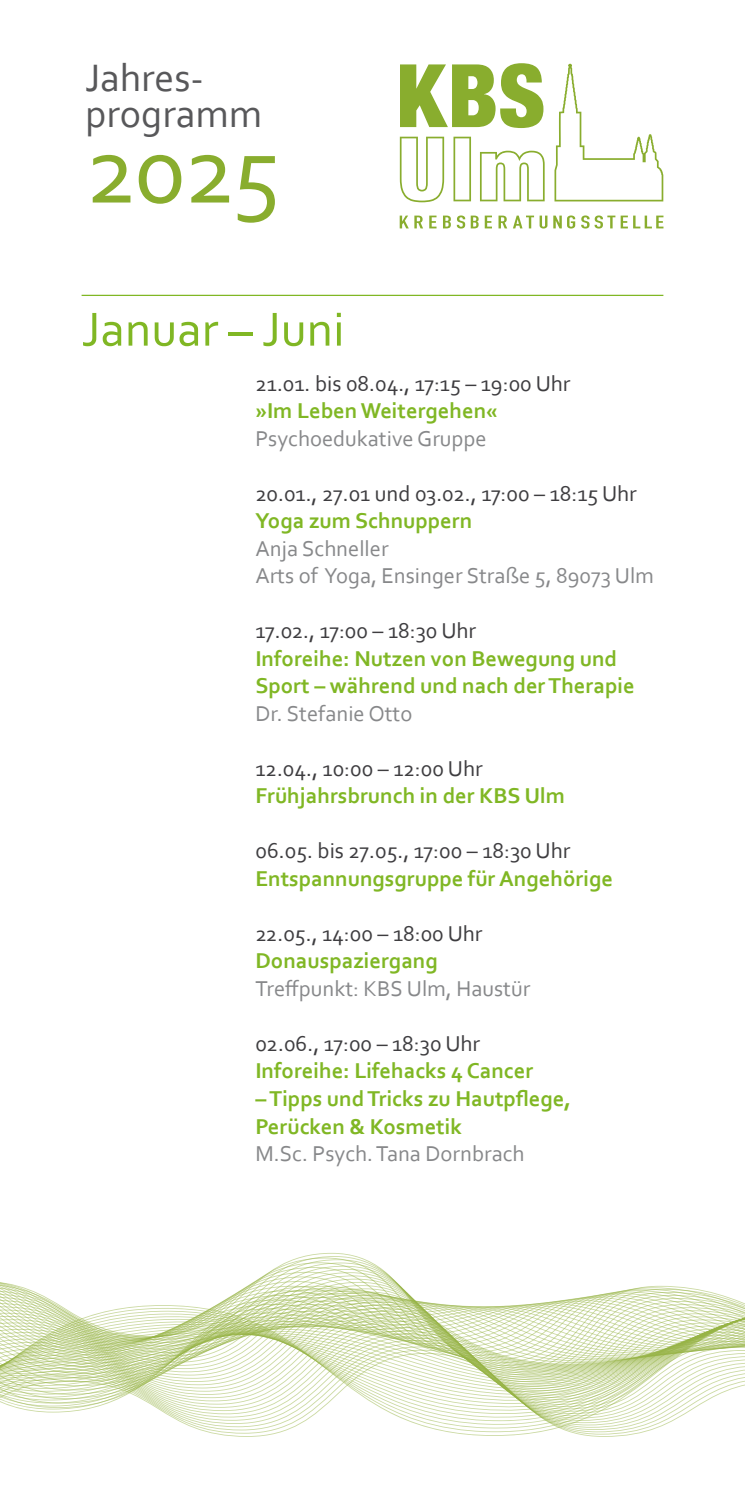
<style>
.page{position:relative;width:745px;height:1489px;background:#fff}
.page>*{position:absolute;margin:0;border:0;box-sizing:border-box;transform-origin:0 0}
.t1{font:100px "Corbel";color:#89ad2e}
.t2{font:50px "Corbel";color:#80b724}
.t3{font:40px/36.2px "Corbel";color:#58585a}
.t4{font:700 22.5px/27.5px "Corbel";color:#80b724}
.t5{font:22.5px "Corbel";color:#3e3d40}
.t6{font:22.5px/27.5px "Corbel";color:#87888a}
</style>
<div class="page">
<svg style="left:400px;top:63px;width:143px;height:65px"></svg>
<svg style="left:399px;top:215px;width:9px;height:13px"></svg>
<svg style="left:414px;top:215px;width:9px;height:13px"></svg>
<svg style="left:429px;top:215px;width:7px;height:13px"></svg>
<svg style="left:456px;top:215px;width:22px;height:13px"></svg>
<svg style="left:484px;top:215px;width:7px;height:13px"></svg>
<svg style="left:498px;top:215px;width:35px;height:13px"></svg>
<svg style="left:539px;top:215px;width:8px;height:13px"></svg>
<svg style="left:553px;top:215px;width:110px;height:13px"></svg>
<svg style="left:443px;top:215px;width:7px;height:13px"></svg>
<svg style="left:554px;top:64px;width:109px;height:137px"></svg>
<svg style="left:399px;top:137px;width:145px;height:65px"></svg>
<hr style="left:81px;top:295px;width:582px;height:1px;background:#80b724">
<svg style="left:279px;top:1261px;width:99px;height:5px"></svg>
<svg style="left:255px;top:1276px;width:141px;height:5px"></svg>
<svg style="left:0;top:1281px;width:400px;height:4px"></svg>
<svg style="left:0;top:1285px;width:701px;height:5px"></svg>
<svg style="left:0;top:1290px;width:721px;height:5px"></svg>
<svg style="left:0;top:1295px;width:736px;height:5px"></svg>
<svg style="left:0;top:1300px;width:744px;height:4px"></svg>
<svg style="left:0;top:1304px;width:744px;height:131px"></svg>
<h3 class="t3" style="left:85px;top:59px;width:178px">Jahres&shy;programm</h3>
<h1 class="t1" style="left:85px;top:108px;width:196px">2025</h1>
<h2 class="t2" style="left:81px;top:298px;width:264px">Januar – Juni</h2>
<p class="t5" style="left:255px;top:369px;width:316px">21.01. bis 08.04., 17:15 – 19:00 Uhr</p>
<p class="t4" style="left:255px;top:396px;width:244px">»Im Leben Weitergehen«</p>
<p class="t6" style="left:255px;top:424px;width:232px">Psychoedukative Gruppe</p>
<p class="t5" style="left:255px;top:479px;width:382px">20.01., 27.01 und 03.02., 17:00 – 18:15 Uhr</p>
<p class="t4" style="left:255px;top:506px;width:218px">Yoga zum Schnuppern</p>
<p class="t6" style="left:255px;top:534px;width:400px">Anja Schneller<br>Arts of Yoga, Ensinger Straße 5, 89073 Ulm</p>
<p class="t5" style="left:255px;top:617px;width:222px">17.02., 17:00 – 18:30 Uhr</p>
<p class="t4" style="left:255px;top:644px;width:380px">Inforeihe: Nutzen von Bewegung und<br>Sport – während und nach der Therapie</p>
<p class="t6" style="left:255px;top:699px;width:158px">Dr. Stefanie Otto</p>
<p class="t5" style="left:255px;top:754px;width:228px">12.04., 10:00 – 12:00 Uhr</p>
<p class="t4" style="left:255px;top:781px;width:311px">Frühjahrsbrunch in der KBS Ulm</p>
<p class="t5" style="left:255px;top:837px;width:316px">06.05. bis 27.05., 17:00 – 18:30 Uhr</p>
<p class="t4" style="left:255px;top:864px;width:359px">Entspannungsgruppe für Angehörige</p>
<p class="t5" style="left:255px;top:919px;width:228px">22.05., 14:00 – 18:00 Uhr</p>
<p class="t4" style="left:255px;top:946px;width:184px">Donauspaziergang</p>
<p class="t6" style="left:255px;top:974px;width:276px">Treffpunkt: KBS Ulm, Haustür</p>
<p class="t5" style="left:255px;top:1029px;width:226px">02.06., 17:00 – 18:30 Uhr</p>
<p class="t4" style="left:255px;top:1056px;width:279px">Inforeihe: Lifehacks 4 Cancer</p>
<p class="t4" style="left:255px;top:1084px;width:317px">– Tipps und Tricks zu Hautpflege,<br>Perücken &amp; Kosmetik</p>
<p class="t6" style="left:255px;top:1139px;width:270px">M.Sc. Psych. Tana Dornbrach</p>
</div>
